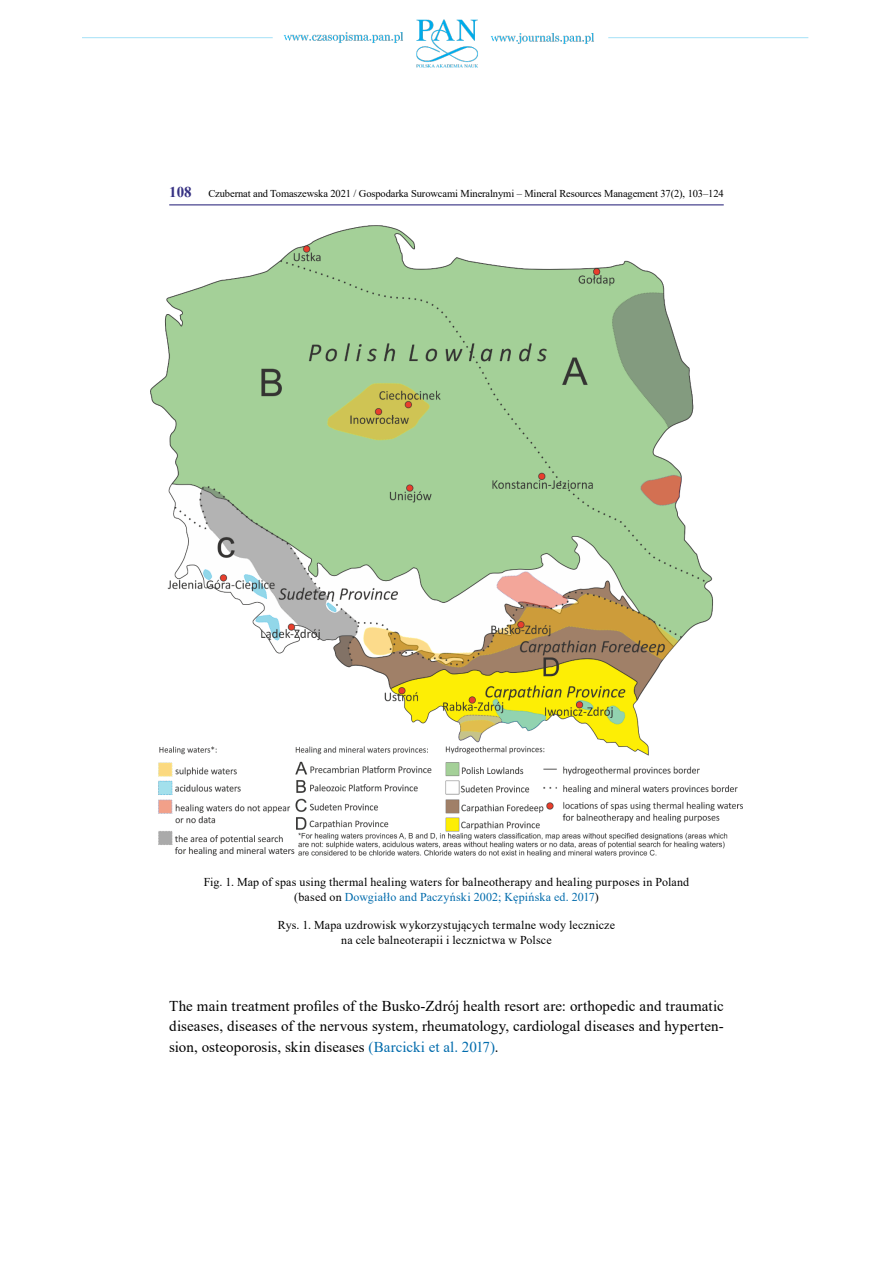
<style>
.page{position:relative;width:893px;height:1263px;background:#fff}
.page>*{position:absolute;margin:0;border:0;box-sizing:border-box;transform-origin:0 0}
.t1{font:15px/20.4px "Times New Roman";letter-spacing:.005em;color:#000;text-align:justify}
.t2{font:12px/15px "Times New Roman";letter-spacing:.015em;color:#000;text-align:center}
.t3{font:10.5px "Times New Roman";letter-spacing:-.01em;color:#000}
.s1{font-weight:700;font-size:15px;color:#363183}
.s2{color:#006bac}
</style>
<div class="page">
<img style="left:82px;top:19px;width:727px;height:49px">
<hr style="left:169px;top:204px;width:555px;height:1px;background:#363183">
<img style="left:151px;top:225px;width:591px;height:631px">
<p class="t3" style="left:169px;top:186px;width:556px"><span class="s1">108</span> Czubernat and Tomaszewska 2021 / Gospodarka Surowcami Mineralnymi – Mineral Resources Management 37(2), 103–124</p>
<p class="t2" style="left:204px;top:874px;width:487px">Fig. 1. Map of spas using thermal healing waters for balneotherapy and healing purposes in Poland (based on <span class="s2">Dowgiałło and Paczyński 2002; Kępińska ed. 2017</span>)</p>
<p class="t2" style="left:278px;top:917px;width:339px">Rys. 1. Mapa uzdrowisk wykorzystujących termalne wody lecznicze na cele balneoterapii i lecznictwa w Polsce</p>
<p class="t1" style="left:169px;top:995px;width:556px">The main treatment profiles of the Busko-Zdrój health resort are: orthopedic and traumatic diseases, diseases of the nervous system, rheumatology, cardiologal diseases and hyperten&shy;sion, osteoporosis, skin diseases <span class="s2">(Barcicki et al. 2017)</span>.</p>
</div>
